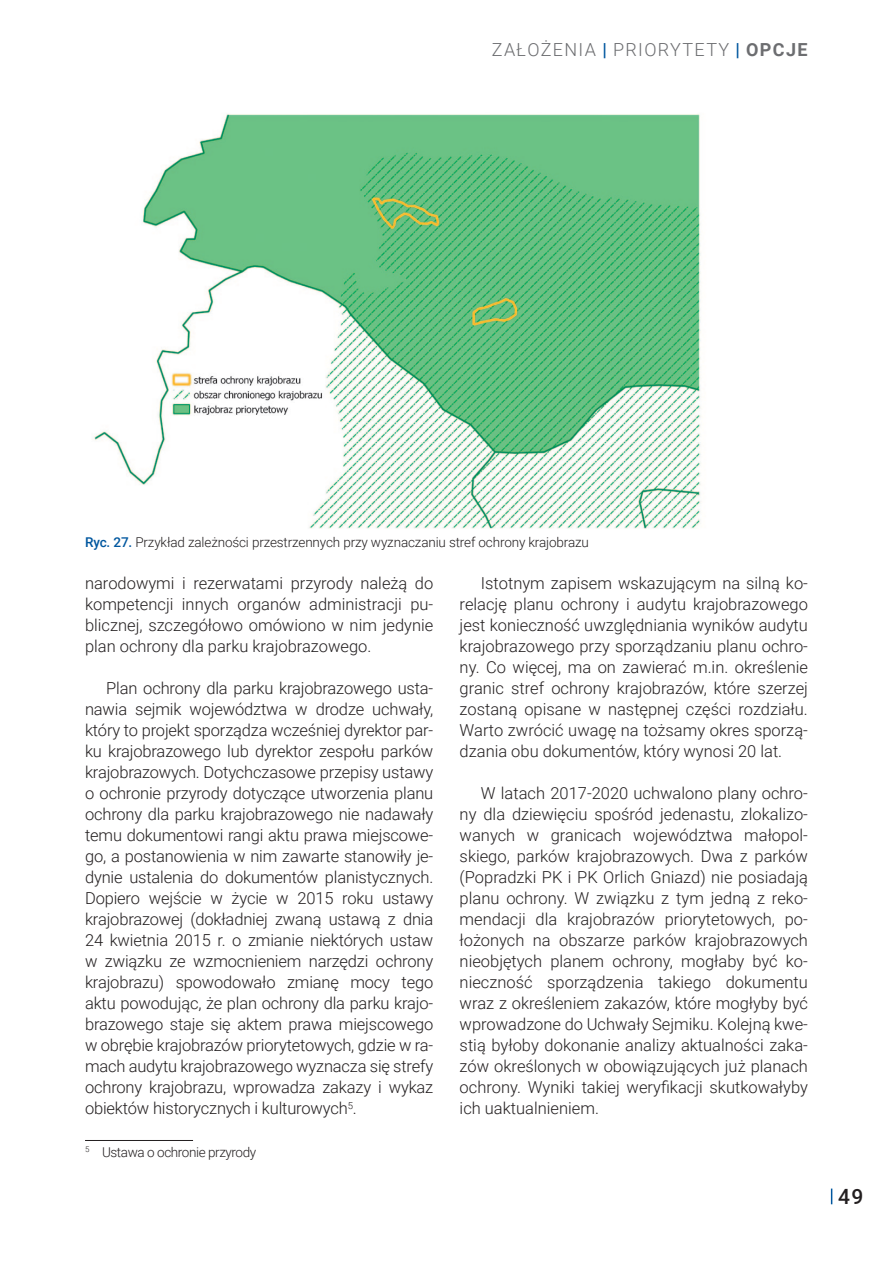
<style>
.page{position:relative;width:893px;height:1263px;background:#fff}
.page>*{position:absolute;margin:0;border:0;box-sizing:border-box;transform-origin:0 0}
.t1{font:500 21px "Roboto";color:#231f20}
.t2{font:300 18px "Roboto";letter-spacing:.08em;color:#6c6d70}
.t3{font:700 18px "Roboto";color:#6c6d70}
.t4{font:300 16.5px/21px "Roboto";color:#231f20;text-align:justify}
.t5{font:300 13.5px "Roboto";letter-spacing:-.01em;color:#231f20}
.t6{font:300 13.5px "Roboto";letter-spacing:-.03em;color:#231f20}
.s1{font-weight:500;color:#01579f}
.s2{font-weight:300}
</style>
<div class="page">
<hr style="left:85px;top:1140px;width:108px;height:1px;background:#231f20">
<svg style="left:831px;top:1188px;width:1px;height:16px"></svg>
<img style="left:92px;top:114px;width:609px;height:415px">
<p class="t2" style="left:492px;top:37px;width:73px">założenia</p>
<p class="t2" style="left:602px;top:37px;width:23px"><span class="s1">|</span> prior</p>
<p class="t2" style="left:670px;top:37px;width:25px">ytet</p>
<p class="t3" style="left:719px;top:37px;width:90px"><span class="s2">y</span><span class="s1">|</span>OPCJE</p>
<p class="t5" style="left:85px;top:533px;width:505px"><span class="s1">Ryc. 27.</span> Przykład zależności przestrzennych przy wyznaczaniu stref ochrony krajobrazu</p>
<p class="t4" style="left:85px;top:572px;width:350px">narodowymi i rezerwatami przyrody należą do kompetencji innych organów administracji pu&shy;blicznej, szczegółowo omówiono w nim jedynie plan ochrony dla parku krajobrazowego.</p>
<p class="t4" style="left:85px;top:677px;width:350px;text-indent:21px">Plan ochrony dla parku krajobrazowego usta&shy;nawia sejmik województwa w drodze uchwały, który to projekt sporządza wcześniej dyrektor par&shy;ku krajobrazowego lub dyrektor zespołu parków krajobrazowych. Dotychczasowe przepisy ustawy o ochronie przyrody dotyczące utworzenia planu ochrony dla parku krajobrazowego nie nadawały temu dokumentowi rangi aktu prawa miejscowe&shy;go, a postanowienia w nim zawarte stanowiły je&shy;dynie ustalenia do dokumentów planistycznych.<br>Dopiero wejście w życie w 2015 roku ustawy krajobrazowej (dokładniej zwaną ustawą z dnia 24 kwietnia 2015 r. o zmianie niektórych ustaw w związku ze wzmocnieniem narzędzi ochrony krajobrazu) spowodowało zmianę mocy tego aktu powodując, że plan ochrony dla parku krajo&shy;brazowego staje się aktem prawa miejscowego w obrębie krajobrazów priorytetowych, gdzie w ra&shy;mach audytu krajobrazowego wyznacza się strefy ochrony krajobrazu, wprowadza zakazy i wykaz obiektów historycznych i kulturowych<sup>5</sup>.</p>
<p class="t6" style="left:85px;top:1142px;width:173px"><sup>5</sup> Ustawa o ochronie przyrody</p>
<p class="t4" style="left:460px;top:572px;width:350px;text-indent:21px">Istotnym zapisem wskazującym na silną ko&shy;relację planu ochrony i audytu krajobrazowego jest konieczność uwzględniania wyników audytu krajobrazowego przy sporządzaniu planu ochro&shy;ny. Co więcej, ma on zawierać m.in. określenie granic stref ochrony krajobrazów, które szerzej zostaną opisane w następnej części rozdziału.<br>Warto zwrócić uwagę na tożsamy okres sporzą&shy;dzania obu dokumentów, który wynosi 20 lat.</p>
<p class="t4" style="left:460px;top:782px;width:350px;text-indent:21px">W latach 2017-2020 uchwalono plany ochro&shy;ny dla dziewięciu spośród jedenastu, zlokalizo&shy;wanych w granicach województwa małopol&shy;skiego, parków krajobrazowych. Dwa z parków (Popradzki PK i PK Orlich Gniazd) nie posiadają planu ochrony. W związku z tym jedną z reko&shy;mendacji dla krajobrazów priorytetowych, po&shy;łożonych na obszarze parków krajobrazowych nieobjętych planem ochrony, mogłaby być ko&shy;nieczność sporządzenia takiego dokumentu wraz z określeniem zakazów, które mogłyby być wprowadzone do Uchwały Sejmiku. Kolejną kwe&shy;stią byłoby dokonanie analizy aktualności zaka&shy;zów określonych w obowiązujących już planach ochrony. Wyniki takiej weryfikacji skutkowałyby ich uaktualnieniem.</p>
<p class="t1" style="left:838px;top:1182px;width:27px">49</p>
</div>
